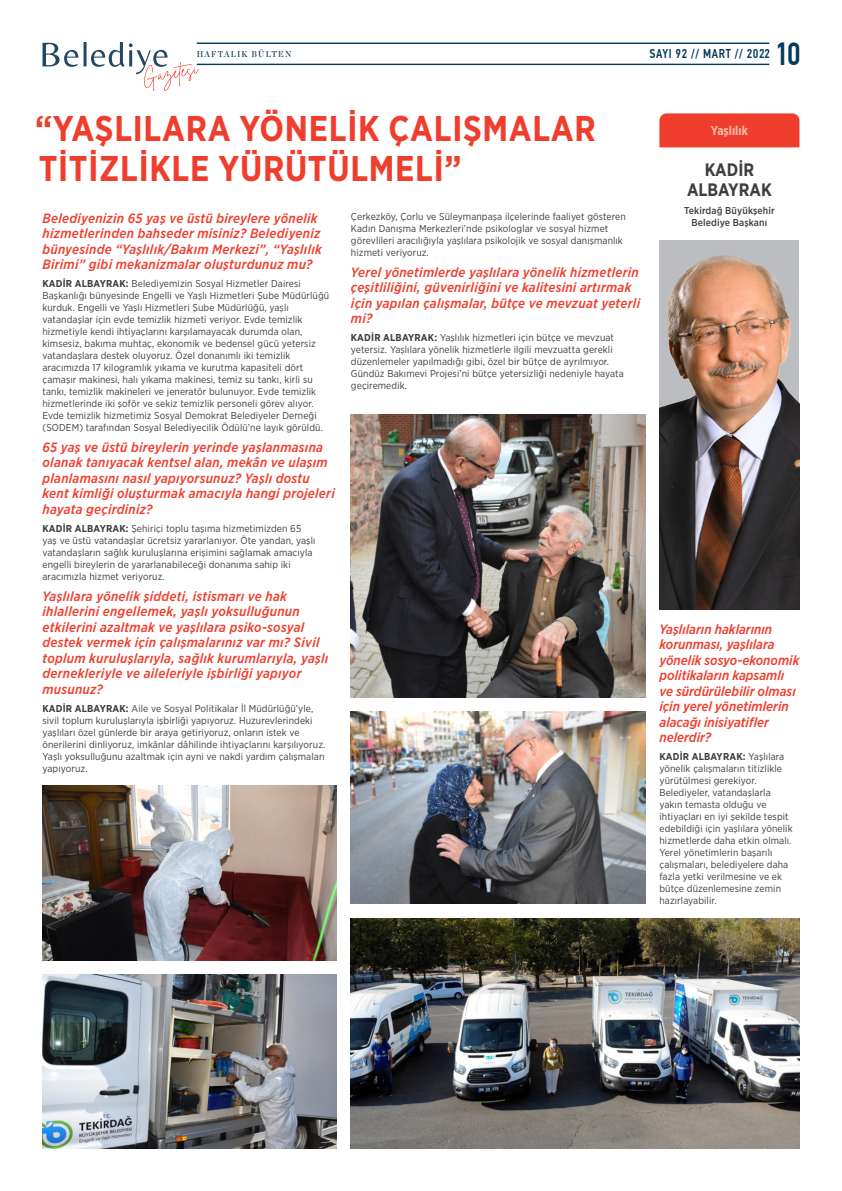
<style>
.page{position:relative;width:842px;height:1191px;background:#fff}
.page>*{position:absolute;margin:0;border:0;box-sizing:border-box;transform-origin:0 0}
.t1{font:700 35.7px/40px "Gotham Narrow";letter-spacing:.02em;color:#ef3e2e;scale:.95 1}
.t2{font:500 32.1px "PF Din Text Cond Pro";color:#043b5b;scale:.93 1}
.t3{font:700 18px/20px "Gotham Narrow";color:#3e3e3f;text-align:center;scale:.95 1}
.t4{font:italic 500 13.5px/15.5px "Gotham Narrow";letter-spacing:.02em;color:#ef3e2e}
.t5{font:italic 500 13.5px/15.5px "Gotham Narrow";color:#ef3e2e}
.t6{font:500 12.8px "PF Din Text Cond Pro";letter-spacing:.05em;color:#043b5b;scale:.93 1}
.t7{font:700 12.8px "Gotham Narrow";color:#fabda6;scale:.93 1}
.t8{font:10px/12px "Gotham Narrow";letter-spacing:.01em;color:#3e3e3f}
.t9{font:500 10px/12px "Gotham Narrow";letter-spacing:.01em;color:#3e3e3f;text-align:center}
.t10{font:8.6px "Chronicle Display Semi";letter-spacing:.15em;color:#043b5b;scale:.93 1}
.s1{font-weight:700}
</style>
<div class="page">
<hr style="left:197px;top:64px;width:572px;height:1px;background:#043b5b">
<hr style="left:197px;top:43px;width:572px;height:1px;background:#043b5b">
<svg style="left:43px;top:42px;width:156px;height:49px"></svg>
<div style="left:659px;top:113px;width:140px;height:34px;background:#ef3e2e"></div>
<div style="left:659px;top:240px;width:140px;height:369px;background:#bcbdc0"></div>
<img style="left:659px;top:255px;width:140px;height:354px">
<img style="left:43px;top:974px;width:294px;height:174px">
<img style="left:351px;top:918px;width:448px;height:230px">
<img style="left:43px;top:785px;width:294px;height:175px">
<img style="left:351px;top:711px;width:294px;height:193px">
<img style="left:351px;top:414px;width:294px;height:283px">
<p class="t10" style="left:197px;top:49px;width:103px">HAFTALIK BÜLTEN</p>
<p class="t6" style="left:649px;top:46px;width:131px">SAYI 92 // MART // 2022</p>
<h2 class="t2" style="left:775px;top:38px;width:30px">10</h2>
<h1 class="t1" style="left:35px;top:108px;width:592px">“YAŞLILARA YÖNELİK ÇALIŞMALAR<br>TİTİZLİKLE YÜRÜTÜLMELİ”</h1>
<h3 class="t4" style="left:43px;top:210px;width:281px">Belediyenizin 65 yaş ve üstü bireylere yönelik hizmetlerinden bahseder misiniz? Belediyeniz bünyesinde “Yaşlılık/Bakım Merkezi”, “Yaşlılık Birimi” gibi mekanizmalar oluşturdunuz mu?</h3>
<p class="t8" style="left:43px;top:277px;width:288px"><span class="s1">KADİR ALBAYRAK:</span> Belediyemizin Sosyal Hizmetler Dairesi Başkanlığı bünyesinde Engelli ve Yaşlı Hizmetleri Şube Müdürlüğü kurduk. Engelli ve Yaşlı Hizmetleri Şube Müdürlüğü, yaşlı vatandaşlar için evde temizlik hizmeti veriyor. Evde temizlik hizmetiyle kendi ihtiyaçlarını karşılamayacak durumda olan, kimsesiz, bakıma muhtaç, ekonomik ve bedensel gücü yetersiz vatandaşlara destek oluyoruz. Özel donanımlı iki temizlik aracımızda 17 kilogramlık yıkama ve kurutma kapasiteli dört çamaşır makinesi, halı yıkama makinesi, temiz su tankı, kirli su tankı, temizlik makineleri ve jeneratör bulunuyor. Evde temizlik hizmetlerinde iki şoför ve sekiz temizlik personeli görev alıyor.<br>Evde temizlik hizmetimiz Sosyal Demokrat Belediyeler Derneği (SODEM) tarafından Sosyal Belediyecilik Ödülü’ne layık görüldü.</p>
<h3 class="t4" style="left:43px;top:440px;width:294px">65 yaş ve üstü bireylerin yerinde yaşlanmasına olanak tanıyacak kentsel alan, mekân ve ulaşım planlamasını nasıl yapıyorsunuz? Yaşlı dostu kent kimliği oluşturmak amacıyla hangi projeleri hayata geçirdiniz?</h3>
<p class="t8" style="left:43px;top:522px;width:274px"><span class="s1">KADİR ALBAYRAK:</span> Şehiriçi toplu taşıma hizmetimizden 65 yaş ve üstü vatandaşlar ücretsiz yararlanıyor. Öte yandan, yaşlı vatandaşların sağlık kuruluşlarına erişimini sağlamak amacıyla engelli bireylerin de yararlanabileceği donanıma sahip iki aracımızla hizmet veriyoruz.</p>
<p class="t4" style="left:43px;top:588px;width:287px">Yaşlılara yönelik şiddeti, istismarı ve hak ihlallerini engellemek, yaşlı yoksulluğunun etkilerini azaltmak ve yaşlılara psiko-sosyal destek vermek için çalışmalarınız var mı? Sivil toplum kuruluşlarıyla, sağlık kurumlarıyla, yaşlı dernekleriyle ve aileleriyle işbirliği yapıyor musunuz?</p>
<p class="t8" style="left:43px;top:702px;width:284px"><span class="s1">KADİR ALBAYRAK:</span> Aile ve Sosyal Politikalar İl Müdürlüğü’yle, sivil toplum kuruluşlarıyla işbirliği yapıyoruz. Huzurevlerindeki yaşlıları özel günlerde bir araya getiriyoruz, onların istek ve önerilerini dinliyoruz, imkânlar dâhilinde ihtiyaçlarını karşılıyoruz.<br>Yaşlı yoksulluğunu azaltmak için ayni ve nakdi yardım çalışmaları yapıyoruz.</p>
<p class="t8" style="left:351px;top:210px;width:276px">Çerkezköy, Çorlu ve Süleymanpaşa ilçelerinde faaliyet gösteren Kadın Danışma Merkezleri’nde psikologlar ve sosyal hizmet görevlileri aracılığıyla yaşlılara psikolojik ve sosyal danışmanlık hizmeti veriyoruz.</p>
<h3 class="t4" style="left:351px;top:265px;width:291px">Yerel yönetimlerde yaşlılara yönelik hizmetlerin çeşitliliğini, güvenirliğini ve kalitesini artırmak için yapılan çalışmalar, bütçe ve mevzuat yeterli mi?</h3>
<p class="t8" style="left:351px;top:332px;width:274px"><span class="s1">KADİR ALBAYRAK:</span> Yaşlılık hizmetleri için bütçe ve mevzuat yetersiz. Yaşlılara yönelik hizmetlerle ilgili mevzuatta gerekli düzenlemeler yapılmadığı gibi, özel bir bütçe de ayrılmıyor.<br>Gündüz Bakımevi Projesi’ni bütçe yetersizliği nedeniyle hayata geçiremedik.</p>
<p class="t7" style="left:711px;top:124px;width:41px">Yaşlılık</p>
<h3 class="t3" style="left:687px;top:160px;width:91px">KADİR<br>ALBAYRAK</h3>
<p class="t9" style="left:684px;top:204px;width:92px">Tekirdağ Büyükşehir<br>Belediye Başkanı</p>
<h3 class="t5" style="left:659px;top:621px;width:141px">Yaşlıların haklarının korunması, yaşlılara yönelik sosyo-ekonomik politikaların kapsamlı ve sürdürülebilir olması için yerel yönetimlerin alacağı inisiyatifler nelerdir?</h3>
<p class="t8" style="left:659px;top:750px;width:135px"><span class="s1">KADİR ALBAYRAK:</span> Yaşlılara yönelik çalışmaların titizlikle yürütülmesi gerekiyor.<br>Belediyeler, vatandaşlarla yakın temasta olduğu ve ihtiyaçları en iyi şekilde tespit edebildiği için yaşlılara yönelik hizmetlerde daha etkin olmalı.<br>Yerel yönetimlerin başarılı çalışmaları, belediyelere daha fazla yetki verilmesine ve ek bütçe düzenlemesine zemin hazırlayabilir.</p>
</div>
